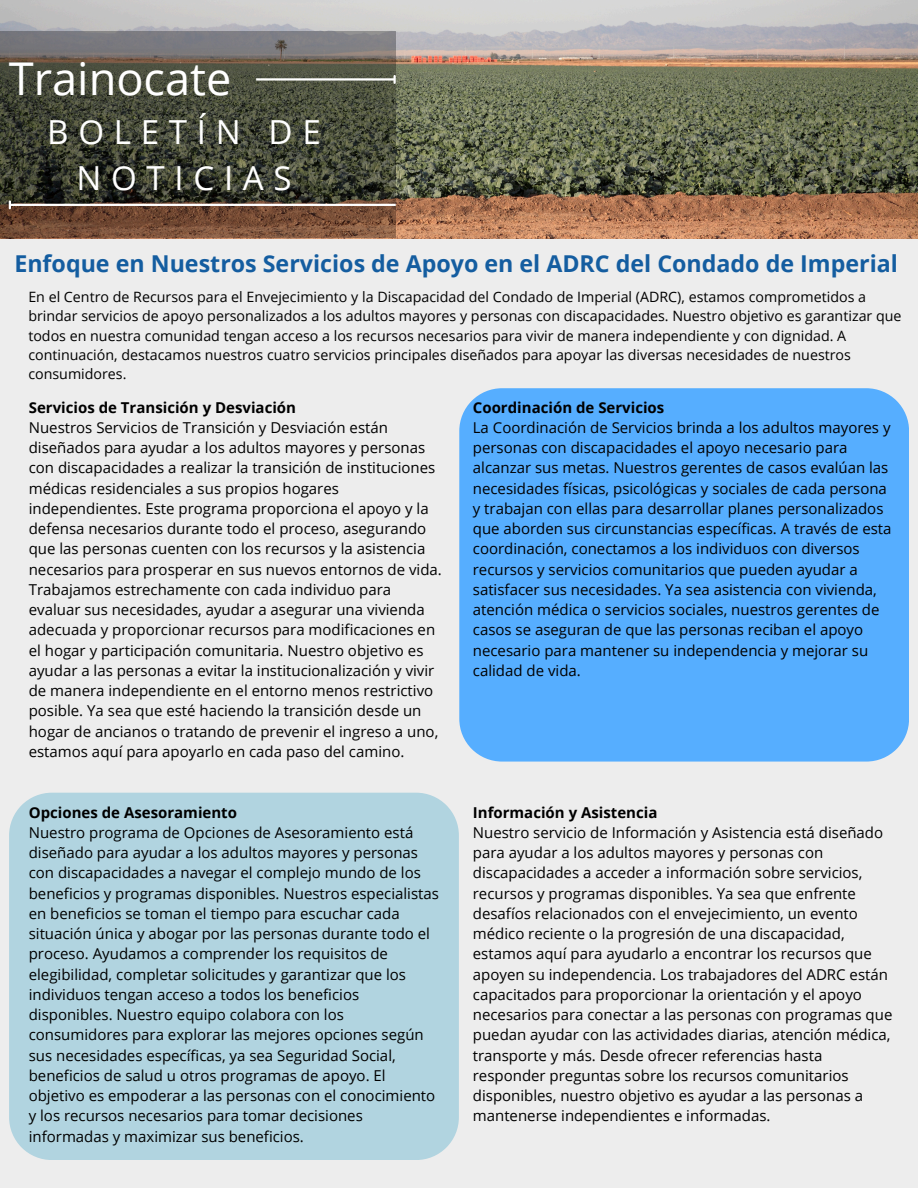
<style>
.page{position:relative;width:918px;height:1188px;background:#ededed}
.page>*{position:absolute;margin:0;border:0;box-sizing:border-box;transform-origin:0 0}
.t1{font:45.15px "Open Sans";color:#fff}
.t2{font:33.15px/46.2px "Open Sans";letter-spacing:.29em;color:#fff;text-align:center}
.t3{font:700 23.25px "Open Sans";color:#145da0}
.t4{font:15px/20.2px "Open Sans";color:#000}
.t5{font:700 15px "Open Sans";color:#000}
.t6{font:14.25px/19.2px "Open Sans";color:#000}
</style>
<div class="page">
<img style="left:0;top:0;width:918px;height:238px">
<svg style="left:0;top:31px;width:396px;height:207px;background:#524d3f"></svg>
<hr style="left:256px;top:78px;width:138px;height:3px;background:#fff">
<svg style="left:394px;top:76px;width:2px;height:7px"></svg>
<hr style="left:10px;top:204px;width:386px;height:2px;background:#fff">
<svg style="left:9px;top:201px;width:2px;height:7px"></svg>
<div style="left:9px;top:793px;width:449px;height:367px;background:#b1d4e0"></div>
<div style="left:459px;top:388px;width:449px;height:374px;background:#56aeff"></div>
<p class="t1" style="left:9px;top:46px;width:224px">Trainocate</p>
<h1 class="t2" style="left:47px;top:108px;width:275px">BOLETÍN DE<br>NOTICIAS</h1>
<p class="t3" style="left:14px;top:247px;width:885px">Enfoque en Nuestros Servicios de Apoyo en el ADRC del Condado de Imperial</p>
<p class="t6" style="left:28px;top:287px;width:875px">En el Centro de Recursos para el Envejecimiento y la Discapacidad del Condado de Imperial (ADRC), estamos comprometidos a brindar servicios de apoyo personalizados a los adultos mayores y personas con discapacidades. Nuestro objetivo es garantizar que todos en nuestra comunidad tengan acceso a los recursos necesarios para vivir de manera independiente y con dignidad. A continuación, destacamos nuestros cuatro servicios principales diseñados para apoyar las diversas necesidades de nuestros consumidores.</p>
<h2 class="t5" style="left:29px;top:397px;width:269px">Servicios de Transición y Desviación</h2>
<h3 class="t4" style="left:29px;top:417px;width:415px">Nuestros Servicios de Transición y Desviación están diseñados para ayudar a los adultos mayores y personas con discapacidades a realizar la transición de instituciones médicas residenciales a sus propios hogares independientes. Este programa proporciona el apoyo y la defensa necesarios durante todo el proceso, asegurando que las personas cuenten con los recursos y la asistencia necesarios para prosperar en sus nuevos entornos de vida.<br>Trabajamos estrechamente con cada individuo para evaluar sus necesidades, ayudar a asegurar una vivienda adecuada y proporcionar recursos para modificaciones en el hogar y participación comunitaria. Nuestro objetivo es ayudar a las personas a evitar la institucionalización y vivir de manera independiente en el entorno menos restrictivo posible. Ya sea que esté haciendo la transición desde un hogar de ancianos o tratando de prevenir el ingreso a uno, estamos aquí para apoyarlo en cada paso del camino.</h3>
<p class="t5" style="left:29px;top:802px;width:210px">Opciones de Asesoramiento</p>
<p class="t4" style="left:29px;top:822px;width:412px">Nuestro programa de Opciones de Asesoramiento está diseñado para ayudar a los adultos mayores y personas con discapacidades a navegar el complejo mundo de los beneficios y programas disponibles. Nuestros especialistas en beneficios se toman el tiempo para escuchar cada situación única y abogar por las personas durante todo el proceso. Ayudamos a comprender los requisitos de elegibilidad, completar solicitudes y garantizar que los individuos tengan acceso a todos los beneficios disponibles. Nuestro equipo colabora con los consumidores para explorar las mejores opciones según sus necesidades específicas, ya sea Seguridad Social, beneficios de salud u otros programas de apoyo. El objetivo es empoderar a las personas con el conocimiento y los recursos necesarios para tomar decisiones informadas y maximizar sus beneficios.</p>
<p class="t5" style="left:473px;top:397px;width:193px">Coordinación de Servicios</p>
<p class="t4" style="left:473px;top:417px;width:420px">La Coordinación de Servicios brinda a los adultos mayores y personas con discapacidades el apoyo necesario para alcanzar sus metas. Nuestros gerentes de casos evalúan las necesidades físicas, psicológicas y sociales de cada persona y trabajan con ellas para desarrollar planes personalizados que aborden sus circunstancias específicas. A través de esta coordinación, conectamos a los individuos con diversos recursos y servicios comunitarios que pueden ayudar a satisfacer sus necesidades. Ya sea asistencia con vivienda, atención médica o servicios sociales, nuestros gerentes de casos se aseguran de que las personas reciban el apoyo necesario para mantener su independencia y mejorar su calidad de vida.</p>
<p class="t5" style="left:473px;top:802px;width:186px">Información y Asistencia</p>
<p class="t4" style="left:473px;top:822px;width:421px">Nuestro servicio de Información y Asistencia está diseñado para ayudar a los adultos mayores y personas con discapacidades a acceder a información sobre servicios, recursos y programas disponibles. Ya sea que enfrente desafíos relacionados con el envejecimiento, un evento médico reciente o la progresión de una discapacidad, estamos aquí para ayudarlo a encontrar los recursos que apoyen su independencia. Los trabajadores del ADRC están capacitados para proporcionar la orientación y el apoyo necesarios para conectar a las personas con programas que puedan ayudar con las actividades diarias, atención médica, transporte y más. Desde ofrecer referencias hasta responder preguntas sobre los recursos comunitarios disponibles, nuestro objetivo es ayudar a las personas a mantenerse independientes e informadas.</p>
</div>
